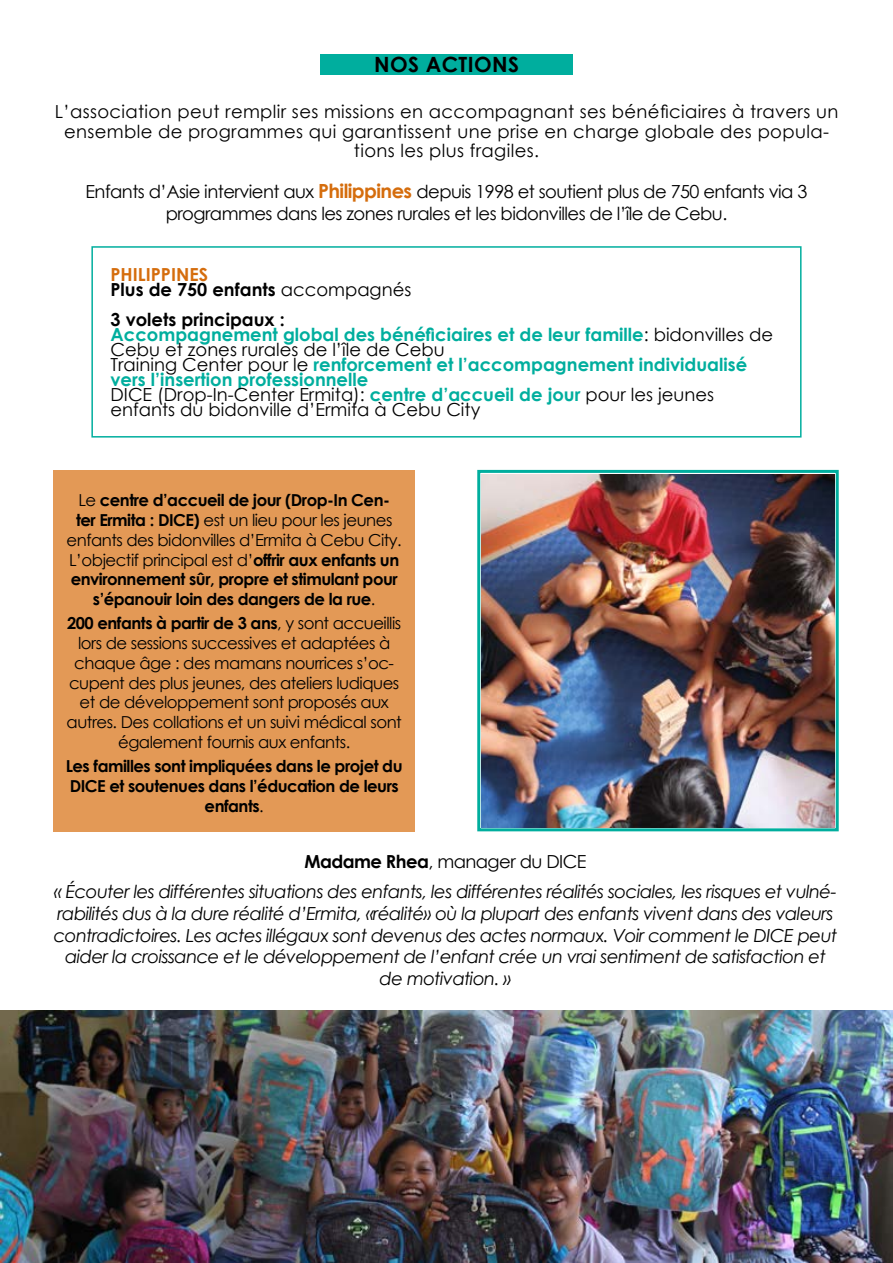
<style>
.page{position:relative;width:893px;height:1263px;background:#fff}
.page>*{position:absolute;margin:0;border:0;box-sizing:border-box;transform-origin:0 0}
.t1{font:700 21px "Century Gothic";letter-spacing:.02em;color:#000}
.t2{font:italic 18px/21.6px "Century Gothic";letter-spacing:-.03em;color:#000;text-align:center}
.t3{font:700 18px/15px "Century Gothic";color:#00ae9e}
.t4{font:18px/19.5px "Century Gothic";letter-spacing:.02em;color:#000;text-align:center}
.t5{font:18px/21.6px "Century Gothic";letter-spacing:-.03em;color:#000;text-align:center}
.t6{font:700 18px/15px "Century Gothic";color:#000}
.t7{font:700 16.5px/19.8px "Century Gothic";letter-spacing:-.03em;color:#000;text-align:center}
.t8{font:16.5px/19.8px "Century Gothic";letter-spacing:-.03em;color:#000;text-align:center}
.s1{font-weight:700;font-size:19.5px;color:#d56d0d}
.s2{color:#d56d0d}
.s3{font-weight:400}
.s4{color:#000}
.s5{font-weight:400;color:#000}
.s6{font-weight:700}
.s7{font-weight:700;font-style:normal}
.s8{font-style:normal}
</style>
<div class="page">
<div style="left:53px;top:470px;width:362px;height:361px;background:#e39956"></div>
<div style="left:477px;top:470px;width:362px;height:361px;border:3px solid #00ae9e"></div>
<img style="left:481px;top:474px;width:353px;height:353px">
<div style="left:320px;top:54px;width:253px;height:20px;background:#00ae9e"></div>
<div style="left:91px;top:246px;width:710px;height:192px;border:2px solid #00ae9e"></div>
<img style="left:0;top:1010px;width:893px;height:253px">
<p class="t1" style="left:374px;top:49px;width:146px">NOS ACTIONS</p>
<p class="t4" style="left:55px;top:102px;width:785px">L’association peut remplir ses missions en accompagnant ses bénéficiaires à travers un ensemble de programmes qui garantissent une prise en charge globale des popula&shy;tions les plus fragiles.</p>
<p class="t5" style="left:86px;top:181px;width:723px">Enfants d’Asie intervient aux <span class="s1">Philippines</span> depuis 1998 et soutient plus de 750 enfants via 3 programmes dans les zones rurales et les bidonvilles de l’île de Cebu.</p>
<p class="t6" style="left:111px;top:266px;width:302px"><span class="s2">PHILIPPINES<br></span>Plus de 750 enfants <span class="s3">accompagnés</span></p>
<p class="t3" style="left:111px;top:311px;width:664px"><span class="s4">3 volets principaux :<br></span>Accompagnement global des bénéficiaires et de leur famille<span class="s5">: bidonvilles de Cebu et zones rurales de l’île de Cebu<br>Training Center pour le</span> renforcement et l’accompagnement individualisé vers l’insertion professionnelle<br><span class="s5">DICE (Drop-In-Center Ermita):</span> centre d’accueil de jour <span class="s5">pour les jeunes enfants du bidonville d’Ermita à Cebu City</span></p>
<p class="t7" style="left:67px;top:489px;width:337px"><span class="s3">Le</span> centre d’accueil de jour (Drop-In Cen&shy;ter Ermita : DICE) <span class="s3">est un lieu pour les jeunes enfants des bidonvilles d’Ermita à Cebu City.<br>L’objectif principal est d’</span>offrir aux enfants un environnement sûr, propre et stimulant pour s’épanouir loin des dangers de la rue<span class="s3">.</span></p>
<p class="t8" style="left:67px;top:613px;width:337px"><span class="s6">200 enfants à partir de 3 ans</span>, y sont accueillis lors de sessions successives et adaptées à chaque âge : des mamans nourrices s’oc&shy;cupent des plus jeunes, des ateliers ludiques et de développement sont proposés aux autres. Des collations et un suivi médical sont également fournis aux enfants.</p>
<p class="t7" style="left:66px;top:755px;width:338px">Les familles sont impliquées dans le projet du<br>DICE et soutenues dans l’éducation de leurs enfants<span class="s3">.</span></p>
<p class="t2" style="left:54px;top:846px;width:784px;line-height:30.2px"><span class="s7">Madame Rhea</span><span class="s8">, manager du DICE<br></span>« Écouter les différentes situations des enfants, les différentes réalités sociales, les risques et vulné-</p>
<p class="t2" style="left:54px;top:902px;width:785px">rabilités dus à la dure réalité d’Ermita, «réalité» où la plupart des enfants vivent dans des valeurs contradictoires. Les actes illégaux sont devenus des actes normaux. Voir comment le DICE peut aider la croissance et le développement de l’enfant crée un vrai sentiment de satisfaction et de motivation. »</p>
</div>
